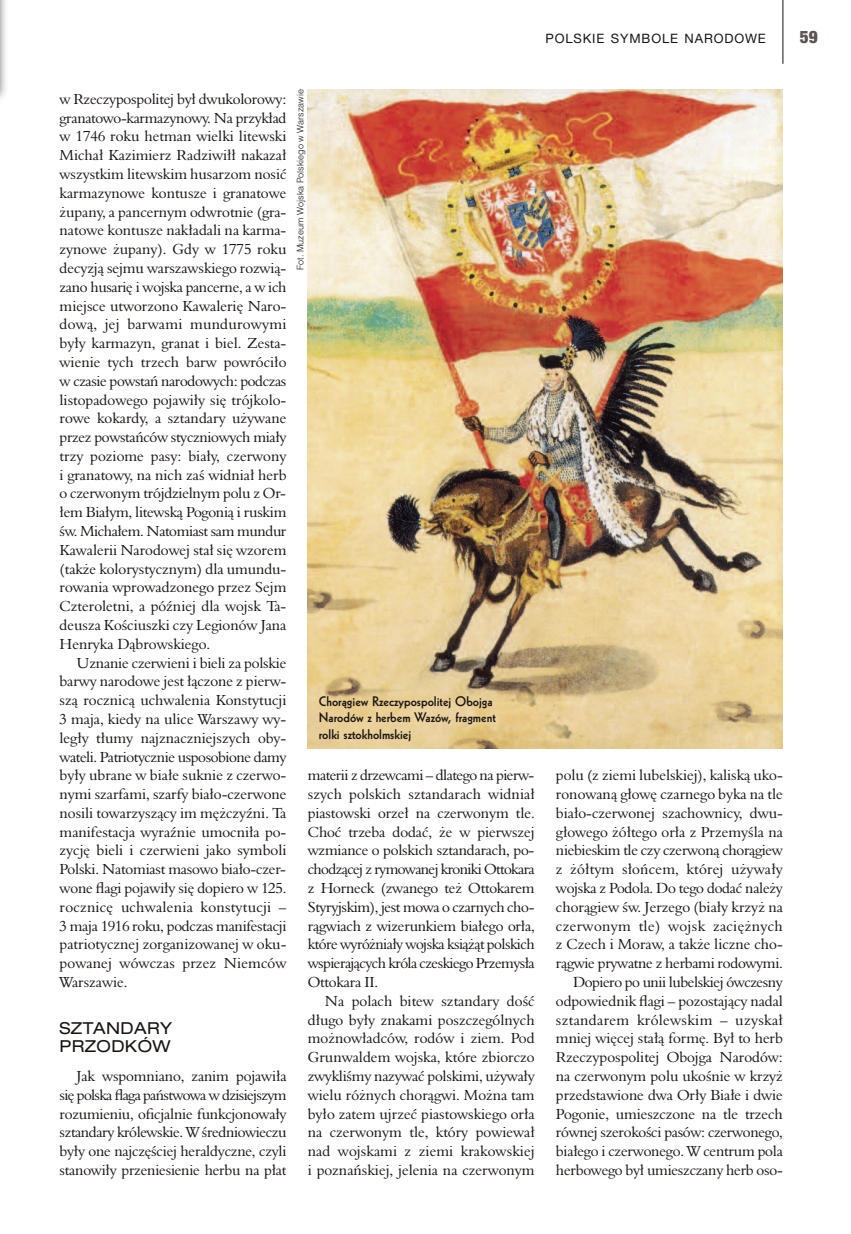
<style>
.page{position:relative;width:851px;height:1234px;background:#fff}
.page>*{position:absolute;margin:0;border:0;box-sizing:border-box;transform-origin:0 0}
.t1{font:900 condensed 17.25px "Helvetica Neue LT Com";color:#5e5554}
.t2{font:expanded 16.5px/18.8px "Helvetica Neue LT Com";letter-spacing:.025em;color:#191412}
.t3{font:15px/18.8px "Aldine 401 EU";letter-spacing:-.005em;color:#191412;text-align:justify}
.t4{font:700 13.5px/16.2px "Geometric 231 EU";color:#191412}
.t5{font:12.9px "Helvetica Neue LT Com";letter-spacing:.065em;color:#191412}
.t6{font:300 9px "Helvetica";color:#191412}
</style>
<div class="page">
<hr style="left:782px;top:0;width:1px;height:64px;background:#191412">
<img style="left:0;top:0;width:6px;height:98px">
<img style="left:308px;top:89px;width:474px;height:659px">
<p class="t5" style="left:545px;top:30px;width:222px">POLSKIE SYMBOLE NARODOWE</p>
<p class="t1" style="left:799px;top:27px;width:19px">59</p>
<p class="t3" style="left:60px;top:89px;width:228px">w Rzeczypospolitej był dwukolorowy: granatowo-karmazynowy. Na przykład w 1746 roku hetman wielki litewski Michał Kazimierz Radziwiłł nakazał wszystkim litewskim husarzom nosić karmazynowe kontusze i granatowe żupany, a pancernym odwrotnie (gra&shy;natowe kontusze nakładali na karma&shy;zynowe żupany). Gdy w 1775 roku decyzją sejmu warszawskiego rozwią&shy;zano husarię i wojska pancerne, a w ich miejsce utworzono Kawalerię Naro&shy;dową, jej barwami mundurowymi były karmazyn, granat i biel. Zesta&shy;wienie tych trzech barw powróciło w czasie powstań narodowych: podczas listopadowego pojawiły się trójkolo&shy;rowe kokardy, a sztandary używane przez powstańców styczniowych miały trzy poziome pasy: biały, czerwony i granatowy, na nich zaś widniał herb o czerwonym trójdzielnym polu z Or&shy;łem Białym, litewską Pogonią i ruskim św. Michałem. Natomiast sam mundur Kawalerii Narodowej stał się wzorem (także kolorystycznym) dla umundu&shy;rowania wprowadzonego przez Sejm Czteroletni, a później dla wojsk Ta&shy;deusza Kościuszki czy Legionów Jana Henryka Dąbrowskiego.</p>
<p class="t3" style="left:60px;top:653px;width:228px;text-indent:17px">Uznanie czerwieni i bieli za polskie barwy narodowe jest łączone z pierw&shy;szą rocznicą uchwalenia Konstytucji 3 maja, kiedy na ulice Warszawy wy&shy;legły tłumy najznaczniejszych oby&shy;wateli. Patriotycznie usposobione damy były ubrane w białe suknie z czerwo&shy;nymi szarfami, szarfy biało-czerwone nosili towarzyszący im mężczyźni. Ta manifestacja wyraźnie umocniła po&shy;zycję bieli i czerwieni jako symboli Polski. Natomiast masowo biało-czer&shy;wone flagi pojawiły się dopiero w 125. rocznicę uchwalenia konstytucji – 3 maja 1916 roku, podczas manifestacji patriotycznej zorganizowanej w oku&shy;powanej wówczas przez Niemców Warszawie.</p>
<p class="t2" style="left:60px;top:1017px;width:114px">SZTANDARY<br>PRZODKÓW</p>
<p class="t3" style="left:60px;top:1066px;width:228px;text-indent:17px">Jak wspomniano, zanim pojawiła się polska flaga państwowa w dzisiejszym rozumieniu, oficjalnie funkcjonowały sztandary królewskie. W średniowieczu były one najczęściej heraldyczne, czyli stanowiły przeniesienie herbu na płat</p>
<p class="t6" style="left:293px;top:269px;width:182px;rotate:-90deg">Fot. Muzeum Wojska Polskiego w Warszawie</p>
<p class="t4" style="left:319px;top:693px;width:178px">Chorągiew Rzeczypospolitej Obojga<br>Narodów z herbem Wazów, fragment rolki sztokholmskiej</p>
<p class="t3" style="left:308px;top:765px;width:228px">materii z drzewcami – dlatego na pierw&shy;szych polskich sztandarach widniał piastowski orzeł na czerwonym tle.<br>Choć trzeba dodać, że w pierwszej wzmiance o polskich sztandarach, po&shy;chodzącej z rymowanej kroniki Ottokara z Horneck (zwanego też Ottokarem Styryjskim), jest mowa o czarnych cho&shy;rągwiach z wizerunkiem białego orła, które wyróżniały wojska książąt polskich wspierających króla czeskiego Przemysła Ottokara II.</p>
<p class="t3" style="left:308px;top:991px;width:228px;text-indent:17px">Na polach bitew sztandary dość długo były znakami poszczególnych możnowładców, rodów i ziem. Pod Grunwaldem wojska, które zbiorczo zwykliśmy nazywać polskimi, używały wielu różnych chorągwi. Można tam było zatem ujrzeć piastowskiego orła na czerwonym tle, który powiewał nad wojskami z ziemi krakowskiej i poznańskiej, jelenia na czerwonym</p>
<p class="t3" style="left:556px;top:765px;width:228px;text-align:right">polu (z ziemi lubelskiej), kaliską uko&shy;ronowaną głowę czarnego byka na tle biało-czerwonej szachownicy, dwu&shy;głowego żółtego orła z Przemyśla na niebieskim tle czy czerwoną chorągiew z żółtym słońcem, której używały wojska z Podola. Do tego dodać należy chorągiew św. Jerzego (biały krzyż na czerwonym tle) wojsk zaciężnych z Czech i Moraw, a także liczne cho&shy;rągwie prywatne z herbami rodowymi.<br>Dopiero po unii lubelskiej ówczesny odpowiednik flagi – pozostający nadal sztandarem królewskim – uzyskał mniej więcej stałą formę. Był to herb Rzeczypospolitej Obojga Narodów: na czerwonym polu ukośnie w krzyż przedstawione dwa Orły Białe i dwie Pogonie, umieszczone na tle trzech równej szerokości pasów: czerwonego, białego i czerwonego. W centrum pola herbowego był umieszczany herb oso-</p>
</div>
